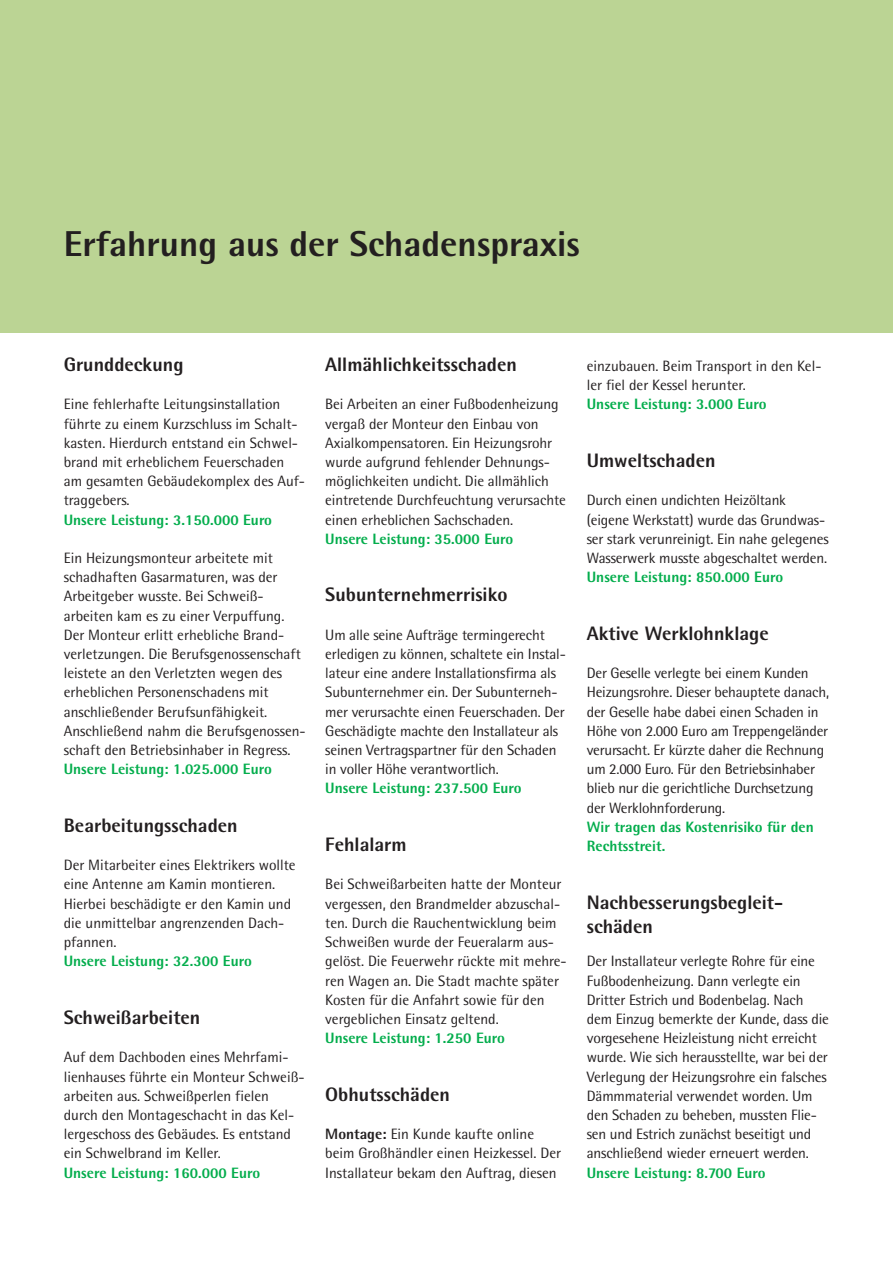
<style>
.page{position:relative;width:893px;height:1263px;background:#fff}
.page>*{position:absolute;margin:0;border:0;box-sizing:border-box;transform-origin:0 0}
.t1{font:800 36px "Lvm Rotis";color:#231f20}
.t2{font:800 19.5px/24px "Lvm Rotis";color:#231f20}
.t3{font:15px/19.2px "Lvm Rotis";letter-spacing:-.005em;color:#231f20}
.t4{font:800 15px/19.2px "Lvm Rotis";color:#03ad4c}
.s1{font-weight:800}
</style>
<div class="page">
<div style="left:0;top:0;width:893px;height:333px;background:#bbd494"></div>
<h1 class="t1" style="left:64px;top:221px;width:517px">Erfahrung aus der Schadenspraxis</h1>
<h2 class="t2" style="left:64px;top:352px;width:121px">Grunddeckung</h2>
<p class="t3" style="left:64px;top:395px;width:243px">Eine fehlerhafte Leitungsinstallation führte zu einem Kurzschluss im Schalt&shy;kasten. Hierdurch entstand ein Schwel&shy;brand mit erheblichem Feuerschaden am gesamten Gebäudekomplex des Auf&shy;traggebers.</p>
<p class="t4" style="left:64px;top:510px;width:210px">Unsere Leistung: 3.150.000 Euro</p>
<p class="t3" style="left:64px;top:548px;width:243px">Ein Heizungsmonteur arbeitete mit schadhaften Gasarmaturen, was der Arbeitgeber wusste. Bei Schweiß&shy;arbeiten kam es zu einer Verpuffung.<br>Der Monteur erlitt erhebliche Brand&shy;verletzungen. Die Berufsgenossenschaft leistete an den Verletzten wegen des erheblichen Personenschadens mit anschließender Berufsunfähigkeit.<br>Anschließend nahm die Berufsgenossen&shy;schaft den Betriebsinhaber in Regress.</p>
<p class="t4" style="left:64px;top:759px;width:210px">Unsere Leistung: 1.025.000 Euro</p>
<h2 class="t2" style="left:64px;top:813px;width:175px">Bearbeitungsschaden</h2>
<p class="t3" style="left:64px;top:855px;width:233px">Der Mitarbeiter eines Elektrikers wollte eine Antenne am Kamin montieren.<br>Hierbei beschädigte er den Kamin und die unmittelbar angrenzenden Dach&shy;pfannen.</p>
<p class="t4" style="left:64px;top:951px;width:190px">Unsere Leistung: 32.300 Euro</p>
<h2 class="t2" style="left:64px;top:1005px;width:138px">Schweißarbeiten</h2>
<p class="t3" style="left:64px;top:1047px;width:242px">Auf dem Dachboden eines Mehrfami&shy;lienhauses führte ein Monteur Schweiß&shy;arbeiten aus. Schweißperlen fielen durch den Montageschacht in das Kel&shy;lergeschoss des Gebäudes. Es entstand ein Schwelbrand im Keller.</p>
<p class="t4" style="left:64px;top:1162px;width:198px">Unsere Leistung: 160.000 Euro</p>
<h2 class="t2" style="left:325px;top:352px;width:193px">Allmählichkeitsschaden</h2>
<p class="t3" style="left:325px;top:395px;width:242px">Bei Arbeiten an einer Fußbodenheizung vergaß der Monteur den Einbau von Axialkompensatoren. Ein Heizungsrohr wurde aufgrund fehlender Dehnungs&shy;möglichkeiten undicht. Die allmählich eintretende Durchfeuchtung verursachte einen erheblichen Sachschaden.</p>
<p class="t4" style="left:325px;top:529px;width:190px">Unsere Leistung: 35.000 Euro</p>
<h2 class="t2" style="left:325px;top:582px;width:184px">Subunternehmerrisiko</h2>
<p class="t3" style="left:325px;top:625px;width:242px">Um alle seine Aufträge termingerecht erledigen zu können, schaltete ein Instal&shy;lateur eine andere Installationsfirma als Subunternehmer ein. Der Subunterneh&shy;mer verursachte einen Feuerschaden. Der Geschädigte machte den Installateur als seinen Vertragspartner für den Schaden in voller Höhe verantwortlich.</p>
<p class="t4" style="left:325px;top:778px;width:198px">Unsere Leistung: 237.500 Euro</p>
<h2 class="t2" style="left:325px;top:832px;width:83px">Fehlalarm</h2>
<p class="t3" style="left:325px;top:875px;width:243px">Bei Schweißarbeiten hatte der Monteur vergessen, den Brandmelder abzuschal&shy;ten. Durch die Rauchentwicklung beim Schweißen wurde der Feueralarm aus&shy;gelöst. Die Feuerwehr rückte mit mehre&shy;ren Wagen an. Die Stadt machte später Kosten für die Anfahrt sowie für den vergeblichen Einsatz geltend.</p>
<p class="t4" style="left:325px;top:1028px;width:181px">Unsere Leistung: 1.250 Euro</p>
<h2 class="t2" style="left:325px;top:1082px;width:126px">Obhutsschäden</h2>
<p class="t3" style="left:325px;top:1124px;width:237px"><span class="s1">Montage:</span> Ein Kunde kaufte online beim Großhändler einen Heizkessel. Der<br>Installateur bekam den Auftrag, diesen</p>
<p class="t3" style="left:587px;top:356px;width:236px">einzubauen. Beim Transport in den Kel&shy;ler fiel der Kessel herunter.</p>
<p class="t4" style="left:587px;top:394px;width:181px">Unsere Leistung: 3.000 Euro</p>
<h2 class="t2" style="left:587px;top:448px;width:130px">Umweltschaden</h2>
<p class="t3" style="left:587px;top:491px;width:243px">Durch einen undichten Heizöltank (eigene Werkstatt) wurde das Grundwas&shy;ser stark verunreinigt. Ein nahe gelegenes Wasserwerk musste abgeschaltet werden.</p>
<p class="t4" style="left:587px;top:567px;width:198px">Unsere Leistung: 850.000 Euro</p>
<h2 class="t2" style="left:587px;top:621px;width:183px">Aktive Werklohnklage</h2>
<p class="t3" style="left:587px;top:663px;width:244px">Der Geselle verlegte bei einem Kunden Heizungsrohre. Dieser behauptete danach, der Geselle habe dabei einen Schaden in Höhe von 2.000 Euro am Treppengeländer verursacht. Er kürzte daher die Rechnung um 2.000 Euro. Für den Betriebsinhaber blieb nur die gerichtliche Durchsetzung der Werklohnforderung.</p>
<p class="t4" style="left:587px;top:817px;width:228px">Wir tragen das Kostenrisiko für den<br>Rechtsstreit.</p>
<h2 class="t2" style="left:587px;top:890px;width:196px">Nachbesserungsbegleit&shy;schäden</h2>
<p class="t3" style="left:587px;top:951px;width:244px">Der Installateur verlegte Rohre für eine Fußbodenheizung. Dann verlegte ein Dritter Estrich und Bodenbelag. Nach dem Einzug bemerkte der Kunde, dass die vorgesehene Heizleistung nicht erreicht wurde. Wie sich herausstellte, war bei der Verlegung der Heizungsrohre ein falsches Dämmmaterial verwendet worden. Um den Schaden zu beheben, mussten Flie&shy;sen und Estrich zunächst beseitigt und anschließend wieder erneuert werden.</p>
<p class="t4" style="left:587px;top:1162px;width:180px">Unsere Leistung: 8.700 Euro</p>
</div>
